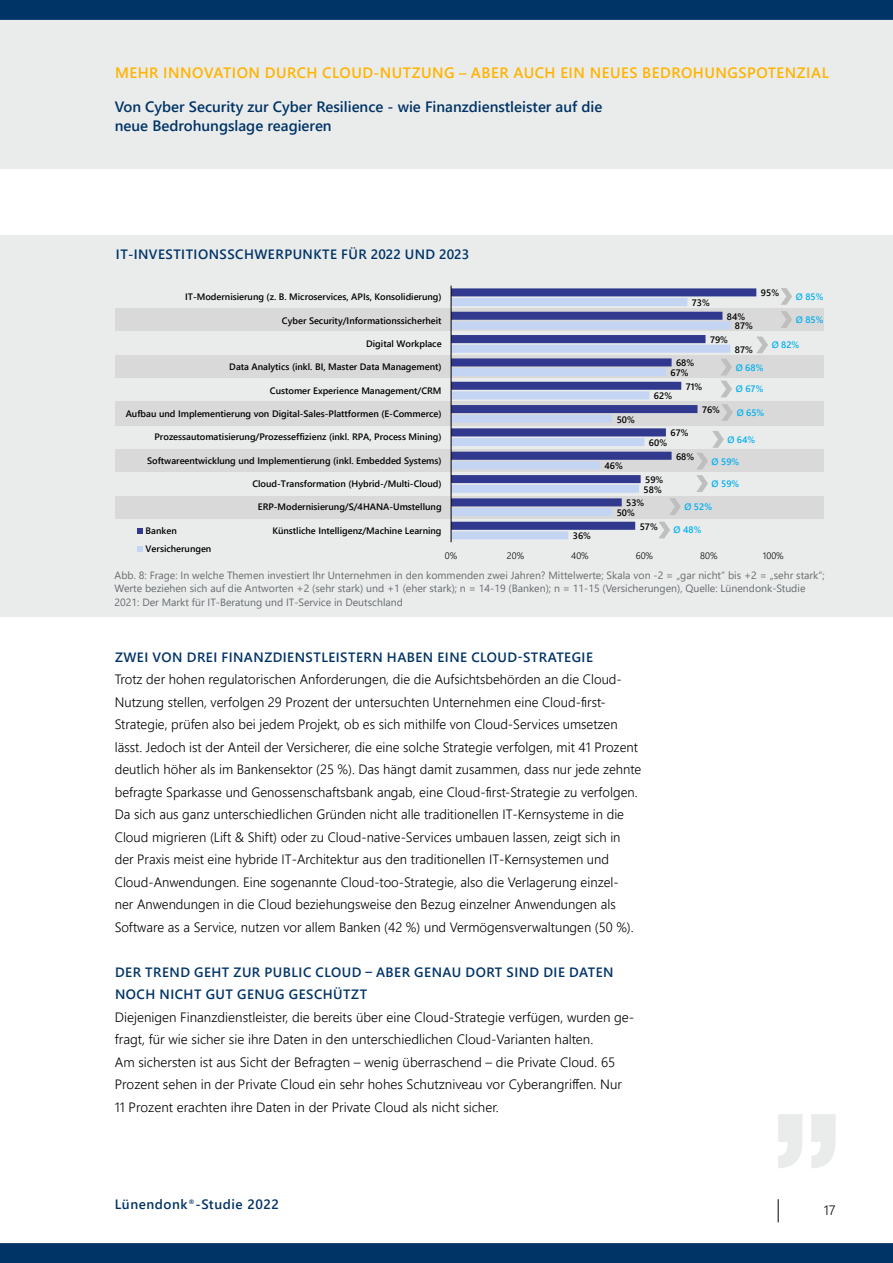
<style>
.page{position:relative;width:893px;height:1263px;background:#fff}
.page>*{position:absolute;margin:0;border:0;box-sizing:border-box;transform-origin:0 0}
.t1{font:600 15px/19.5px "Segoe UI";color:#036}
.t2{font:600 15px "Segoe UI";letter-spacing:.035em;color:#ffb400}
.t3{font:300 13.5px/22.5px "Segoe UI";color:#000}
.t4{font:600 13.5px/22.5px "Segoe UI";letter-spacing:.035em;color:#036}
.t5{font:10.5px/13.5px "Segoe UI";color:#676c6e}
.t6{font:600 9.3px/17.7px "Segoe UI";color:#000}
.t7{font:600 9.3px "Segoe UI";letter-spacing:.005em;color:#00b0f0}
.t8{font:300 9.3px "Segoe UI";letter-spacing:.005em;color:#000}
</style>
<div class="page">
<div style="left:0;top:0;width:893px;height:169px;background:#eaecec"></div>
<svg style="left:778px;top:1199px;width:1px;height:23px"></svg>
<div style="left:0;top:1243px;width:893px;height:20px;background:#036"></div>
<svg style="left:778px;top:1114px;width:58px;height:54px"></svg>
<div style="left:0;top:0;width:893px;height:20px;background:#036"></div>
<div style="left:0;top:235px;width:893px;height:381px;background:#eaecec"></div>
<div style="left:115px;top:496px;width:709px;height:23px;background:#d9d9d9"></div>
<div style="left:115px;top:449px;width:709px;height:23px;background:#d9d9d9"></div>
<div style="left:115px;top:309px;width:709px;height:22px;background:#d9d9d9"></div>
<div style="left:115px;top:355px;width:709px;height:23px;background:#d9d9d9"></div>
<div style="left:115px;top:401px;width:709px;height:25px;background:#d9d9d9"></div>
<svg style="left:452px;top:531px;width:212px;height:8px"></svg>
<svg style="left:452px;top:288px;width:304px;height:242px"></svg>
<hr style="left:451px;top:286px;width:1px;height:256px;background:#000">
<svg style="left:138px;top:528px;width:5px;height:6px"></svg>
<svg style="left:138px;top:546px;width:5px;height:6px"></svg>
<svg style="left:781px;top:288px;width:11px;height:17px"></svg>
<svg style="left:781px;top:311px;width:11px;height:17px"></svg>
<svg style="left:756px;top:336px;width:12px;height:17px"></svg>
<svg style="left:720px;top:359px;width:12px;height:16px"></svg>
<svg style="left:720px;top:381px;width:12px;height:16px"></svg>
<svg style="left:721px;top:404px;width:12px;height:17px"></svg>
<svg style="left:696px;top:431px;width:28px;height:38px"></svg>
<svg style="left:696px;top:475px;width:12px;height:17px"></svg>
<svg style="left:669px;top:498px;width:12px;height:17px"></svg>
<svg style="left:658px;top:522px;width:12px;height:16px"></svg>
<p class="t2" style="left:115px;top:58px;width:25px">Mehr</p>
<p class="t2" style="left:163px;top:58px;width:16px">Innovation</p>
<p class="t2" style="left:265px;top:58px;width:12px">durch</p>
<p class="t2" style="left:322px;top:58px;width:21px">Cloud</p>
<p class="t2" style="left:374px;top:58px;width:30px">-Nutzung</p>
<p class="t2" style="left:459px;top:58px;width:23px">– aber</p>
<p class="t2" style="left:513px;top:58px;width:12px">auch</p>
<p class="t2" style="left:560px;top:58px;width:9px">ein</p>
<p class="t2" style="left:590px;top:58px;width:11px">neues</p>
<p class="t2" style="left:642px;top:58px;width:21px">Bedrohungspotenzial</p>
<p class="t1" style="left:115px;top:95px;width:489px">Von Cyber Security zur Cyber Resilience - wie Finanzdienstleister auf die neue Bedrohungslage reagieren</p>
<p class="t4" style="left:116px;top:242px;width:355px">IT-INVESTITIONSSCHWERPUNKTE FÜR 2022 UND 2023</p>
<p class="t6" style="left:185px;top:288px;width:258px">IT-Modernisierung (z. B. Microservices, APIs, Konsolidierung)</p>
<p class="t6" style="left:282px;top:311px;width:161px">Cyber Security/Informationssicherheit</p>
<p class="t6" style="left:366px;top:334px;width:77px">Digital Workplace</p>
<p class="t6" style="left:692px;top:293px;width:20px">73%</p>
<p class="t6" style="left:727px;top:307px;width:20px">84%</p>
<p class="t6" style="left:735px;top:316px;width:20px">87%</p>
<p class="t6" style="left:710px;top:330px;width:20px">79%</p>
<p class="t6" style="left:735px;top:340px;width:20px">87%</p>
<p class="t6" style="left:761px;top:283px;width:20px">95%</p>
<p class="t7" style="left:796px;top:288px;width:29px">Ø 85%</p>
<p class="t7" style="left:796px;top:311px;width:29px">Ø 85%</p>
<p class="t7" style="left:772px;top:336px;width:29px">Ø 82%</p>
<p class="t6" style="left:229px;top:358px;width:214px">Data Analytics (inkl. BI, Master Data Management)</p>
<p class="t6" style="left:270px;top:381px;width:173px">Customer Experience Management/CRM</p>
<p class="t6" style="left:126px;top:404px;width:317px">Aufbau und Implementierung von Digital-Sales-Plattformen (E-Commerce)</p>
<p class="t6" style="left:155px;top:428px;width:288px">Prozessautomatisierung/Prozesseffizienz (inkl. RPA, Process Mining)</p>
<p class="t6" style="left:147px;top:451px;width:296px">Softwareentwicklung und Implementierung (inkl. Embedded Systems)</p>
<p class="t6" style="left:252px;top:474px;width:191px">Cloud-Transformation (Hybrid-/Multi-Cloud)</p>
<p class="t6" style="left:617px;top:410px;width:20px">50%</p>
<p class="t6" style="left:604px;top:456px;width:20px">46%</p>
<p class="t6" style="left:676px;top:353px;width:20px">68%</p>
<p class="t7" style="left:736px;top:358px;width:29px">Ø 68%</p>
<p class="t7" style="left:736px;top:380px;width:29px">Ø 67%</p>
<p class="t7" style="left:737px;top:404px;width:29px">Ø 65%</p>
<p class="t7" style="left:727px;top:431px;width:29px">Ø 64%</p>
<p class="t7" style="left:712px;top:452px;width:29px">Ø 59%</p>
<p class="t7" style="left:712px;top:475px;width:29px">Ø 59%</p>
<p class="t6" style="left:670px;top:363px;width:20px">67%</p>
<p class="t6" style="left:686px;top:377px;width:18px">71%</p>
<p class="t6" style="left:654px;top:386px;width:20px">62%</p>
<p class="t6" style="left:702px;top:400px;width:20px">76%</p>
<p class="t6" style="left:670px;top:423px;width:20px">67%</p>
<p class="t6" style="left:649px;top:433px;width:20px">60%</p>
<p class="t6" style="left:676px;top:447px;width:20px">68%</p>
<p class="t6" style="left:645px;top:470px;width:20px">59%</p>
<p class="t6" style="left:644px;top:480px;width:20px">58%</p>
<p class="t6" style="left:146px;top:521px;width:67px">Banken<br>Versicherungen</p>
<p class="t6" style="left:258px;top:497px;width:185px">ERP-Modernisierung/S/4HANA-Umstellung</p>
<p class="t6" style="left:272px;top:521px;width:171px">Künstliche Intelligenz/Machine Learning</p>
<p class="t6" style="left:573px;top:526px;width:20px">36%</p>
<p class="t6" style="left:626px;top:493px;width:20px">53%</p>
<p class="t6" style="left:617px;top:503px;width:20px">50%</p>
<p class="t6" style="left:640px;top:517px;width:20px">57%</p>
<p class="t7" style="left:684px;top:498px;width:29px">Ø 52%</p>
<p class="t7" style="left:674px;top:521px;width:29px">Ø 48%</p>
<p class="t8" style="left:445px;top:547px;width:14px">0%</p>
<p class="t8" style="left:507px;top:547px;width:19px">20%</p>
<p class="t8" style="left:571px;top:547px;width:19px">40%</p>
<p class="t8" style="left:636px;top:547px;width:19px">60%</p>
<p class="t8" style="left:700px;top:547px;width:19px">80%</p>
<p class="t8" style="left:763px;top:547px;width:22px">100%</p>
<p class="t5" style="left:115px;top:567px;width:712px">Abb. 8: Frage: In welche Themen investiert Ihr Unternehmen in den kommenden zwei Jahren? Mittelwerte; Skala von -2 = „gar nicht“ bis +2 = „sehr stark“;<br>Werte beziehen sich auf die Antworten +2 (sehr stark) und +1 (eher stark); n = 14-19 (Banken); n = 11-15 (Versicherungen), Quelle: Lünendonk-Studie<br>2021: Der Markt für IT-Beratung und IT-Service in Deutschland</p>
<p class="t4" style="left:115px;top:644px;width:479px">ZWEI VON DREI FINANZDIENSTLEISTERN HABEN EINE CLOUD-STRATEGIE</p>
<p class="t3" style="left:115px;top:667px;width:528px">Trotz der hohen regulatorischen Anforderungen, die die Aufsichtsbehörden an die Cloud-Nutzung stellen, verfolgen 29 Prozent der untersuchten Unternehmen eine Cloud-first-Strategie, prüfen also bei jedem Projekt, ob es sich mithilfe von Cloud-Services umsetzen lässt. Jedoch ist der Anteil der Versicherer, die eine solche Strategie verfolgen, mit 41 Prozent deutlich höher als im Bankensektor (25 %). Das hängt damit zusammen, dass nur jede zehnte befragte Sparkasse und Genossenschaftsbank angab, eine Cloud-first-Strategie zu verfolgen.<br>Da sich aus ganz unterschiedlichen Gründen nicht alle traditionellen IT-Kernsysteme in die Cloud migrieren (Lift &amp; Shift) oder zu Cloud-native-Services umbauen lassen, zeigt sich in der Praxis meist eine hybride IT-Architektur aus den traditionellen IT-Kernsystemen und Cloud-Anwendungen. Eine sogenannte Cloud-too-Strategie, also die Verlagerung einzel-<br>ner Anwendungen in die Cloud beziehungsweise den Bezug einzelner Anwendungen als Software as a Service, nutzen vor allem Banken (42 %) und Vermögensverwaltungen (50 %).</p>
<p class="t4" style="left:115px;top:959px;width:500px">DER TREND GEHT ZUR PUBLIC CLOUD – ABER GENAU DORT SIND DIE DATEN<br>NOCH NICHT GUT GENUG GESCHÜTZT</p>
<p class="t3" style="left:115px;top:1004px;width:521px">Diejenigen Finanzdienstleister, die bereits über eine Cloud-Strategie verfügen, wurden ge&shy;fragt, für wie sicher sie ihre Daten in den unterschiedlichen Cloud-Varianten halten.<br>Am sichersten ist aus Sicht der Befragten – wenig überraschend – die Private Cloud. 65<br>Prozent sehen in der Private Cloud ein sehr hohes Schutzniveau vor Cyberangriffen. Nur 11 Prozent erachten ihre Daten in der Private Cloud als nicht sicher.</p>
<p class="t4" style="left:115px;top:1192px;width:166px">Lünendonk<sup>®</sup>-Studie 2022</p>
<p class="t3" style="left:824px;top:1197px;width:13px">17</p>
</div>
